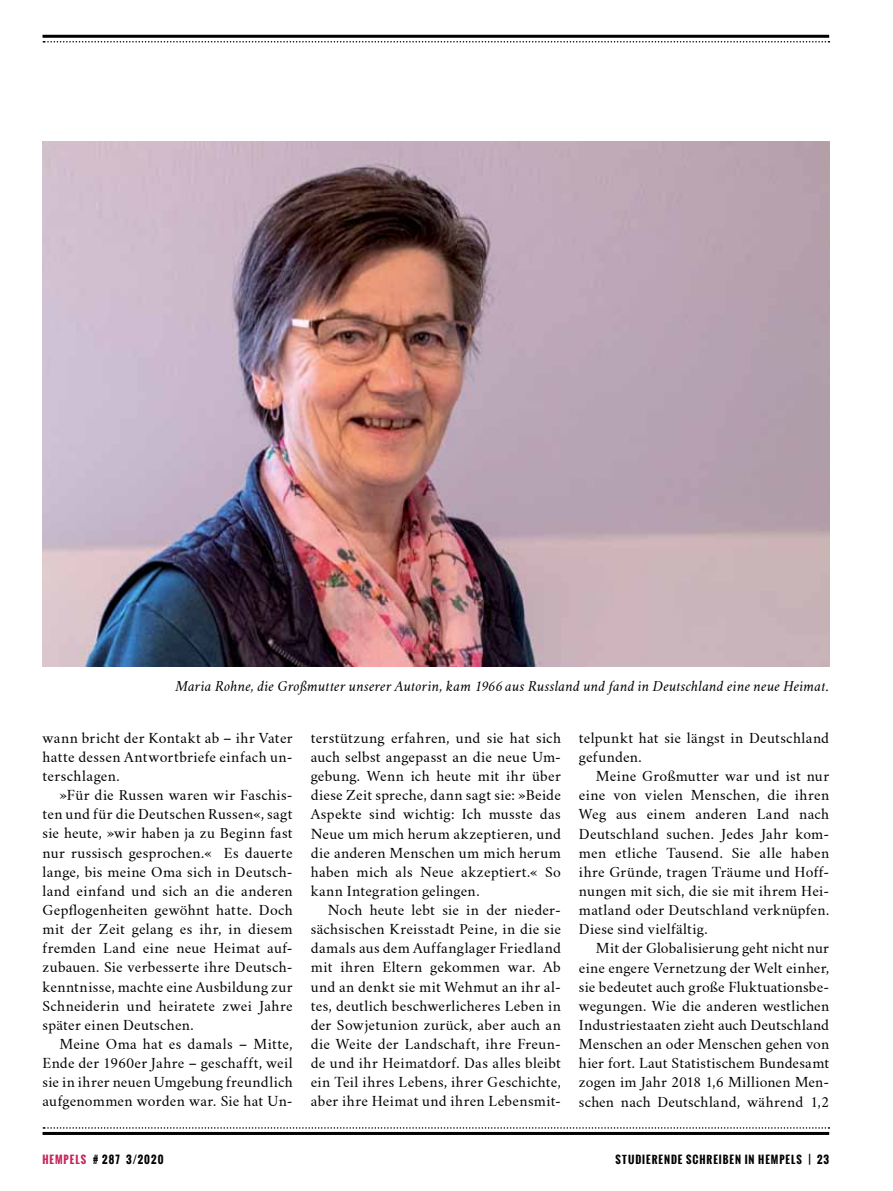
<style>
.page{position:relative;width:893px;height:1191px;background:#fff}
.page>*{position:absolute;margin:0;border:0;box-sizing:border-box;transform-origin:0 0}
.t1{font:13.5px/19.2px "Crimson Text";letter-spacing:.02em;color:#000;text-align:justify}
.t2{font:italic 13.5px "Crimson Text";letter-spacing:.015em;color:#000}
.t3{font:700 10.5px "Oswald";letter-spacing:.1em;color:#000}
.s1{color:#c82258}
</style>
<div class="page">
<hr style="left:43px;top:1132px;width:786px;height:3px;background:#000">
<svg style="left:43px;top:1127px;width:786px;height:1px"></svg>
<hr style="left:43px;top:35px;width:786px;height:3px;background:#000">
<svg style="left:43px;top:41px;width:786px;height:2px"></svg>
<img style="left:43px;top:142px;width:786px;height:524px">
<p class="t2" style="left:175px;top:678px;width:655px">Maria Rohne, die Großmutter unserer Autorin, kam 1966 aus Russland und fand in Deutschland eine neue Heimat.</p>
<p class="t1" style="left:43px;top:728px;width:252px">wann bricht der Kontakt ab – ihr Vater hatte dessen Antwortbriefe einfach un&shy;terschlagen.</p>
<p class="t1" style="left:43px;top:785px;width:252px;text-indent:17px">»Für die Russen waren wir Faschis&shy;ten und für die Deutschen Russen«, sagt sie heute, »wir haben ja zu Beginn fast nur russisch gesprochen.« Es dauerte lange, bis meine Oma sich in Deutsch&shy;land einfand und sich an die anderen Gepflogenheiten gewöhnt hatte. Doch mit der Zeit gelang es ihr, in diesem fremden Land eine neue Heimat auf&shy;zubauen. Sie verbesserte ihre Deutsch&shy;kenntnisse, machte eine Ausbildung zur Schneiderin und heiratete zwei Jahre später einen Deutschen.</p>
<p class="t1" style="left:43px;top:1034px;width:252px;text-indent:17px">Meine Oma hat es damals – Mitte, Ende der 1960er Jahre – geschafft, weil sie in ihrer neuen Umgebung freundlich aufgenommen worden war. Sie hat Un-</p>
<p class="t1" style="left:311px;top:728px;width:252px">terstützung erfahren, und sie hat sich auch selbst angepasst an die neue Um&shy;gebung. Wenn ich heute mit ihr über diese Zeit spreche, dann sagt sie: »Beide Aspekte sind wichtig: Ich musste das Neue um mich herum akzeptieren, und die anderen Menschen um mich herum haben mich als Neue akzeptiert.« So kann Integration gelingen.</p>
<p class="t1" style="left:311px;top:900px;width:252px;text-indent:17px">Noch heute lebt sie in der nieder&shy;sächsischen Kreisstadt Peine, in die sie damals aus dem Auffanglager Friedland mit ihren Eltern gekommen war. Ab und an denkt sie mit Wehmut an ihr al&shy;tes, deutlich beschwerlicheres Leben in der Sowjetunion zurück, aber auch an die Weite der Landschaft, ihre Freun&shy;de und ihr Heimatdorf. Das alles bleibt ein Teil ihres Lebens, ihrer Geschichte, aber ihre Heimat und ihren Lebensmit-</p>
<p class="t1" style="left:579px;top:728px;width:252px">telpunkt hat sie längst in Deutschland gefunden.</p>
<p class="t1" style="left:579px;top:766px;width:252px;text-indent:17px">Meine Großmutter war und ist nur eine von vielen Menschen, die ihren Weg aus einem anderen Land nach Deutschland suchen. Jedes Jahr kom&shy;men etliche Tausend. Sie alle haben ihre Gründe, tragen Träume und Hoff&shy;nungen mit sich, die sie mit ihrem Hei&shy;matland oder Deutschland verknüpfen.<br>Diese sind vielfältig.</p>
<p class="t1" style="left:579px;top:939px;width:252px;text-indent:17px">Mit der Globalisierung geht nicht nur eine engere Vernetzung der Welt einher, sie bedeutet auch große Fluktuationsbe&shy;wegungen. Wie die anderen westlichen Industriestaaten zieht auch Deutschland Menschen an oder Menschen gehen von hier fort. Laut Statistischem Bundesamt zogen im Jahr 2018 1,6 Millionen Men&shy;schen nach Deutschland, während 1,2</p>
<p class="t3" style="left:43px;top:1151px;width:122px"><span class="s1">HEMPELS</span> # 287 3/2020</p>
<p class="t3" style="left:616px;top:1151px;width:215px">STUDIERENDE SCHREIBEN IN HEMPELS | 23</p>
</div>
